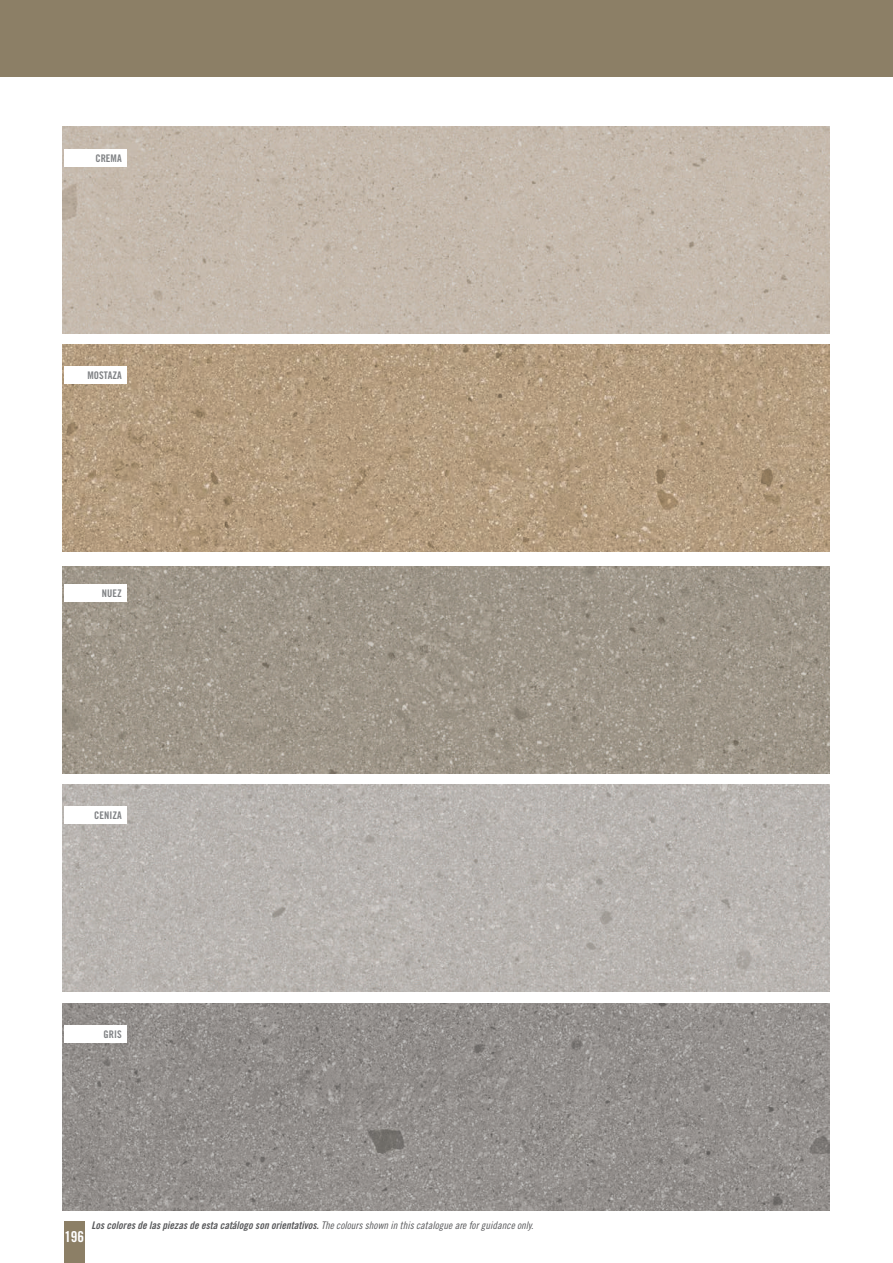
<style>
.page{position:relative;width:893px;height:1263px;background:#fff}
.page>*{position:absolute;margin:0;border:0;box-sizing:border-box;transform-origin:0 0}
.t1{font:15px "Trade Gothic Bold Cond Twenty";color:#fff}
.t2{font:10.5px "Trade Gothic Bold Cond Twenty Obl";color:#57585a}
.t3{font:10.5px "Trade Gothic Bold Cond Twenty";color:#808285}
.s1{font-family:"Trade Gothic Cond Eighteen Obl"}
</style>
<div class="page">
<img style="left:63px;top:127px;width:766px;height:207px">
<img style="left:63px;top:345px;width:766px;height:207px">
<img style="left:63px;top:566px;width:766px;height:207px">
<img style="left:63px;top:785px;width:766px;height:207px">
<img style="left:63px;top:1004px;width:766px;height:207px">
<div style="left:64px;top:150px;width:63px;height:17px;background:#fff"></div>
<div style="left:64px;top:367px;width:63px;height:17px;background:#fff"></div>
<div style="left:64px;top:585px;width:63px;height:17px;background:#fff"></div>
<div style="left:64px;top:806px;width:63px;height:17px;background:#fff"></div>
<div style="left:64px;top:1025px;width:63px;height:17px;background:#fff"></div>
<div style="left:64px;top:1221px;width:21px;height:42px;background:#8c7f66"></div>
<div style="left:0;top:0;width:893px;height:77px;background:#8c7f66"></div>
<p class="t3" style="left:95px;top:152px;width:28px">CREMA</p>
<p class="t3" style="left:87px;top:369px;width:36px">MOSTAZA</p>
<p class="t3" style="left:102px;top:587px;width:21px">NUEZ</p>
<p class="t3" style="left:94px;top:809px;width:29px">CENIZA</p>
<p class="t3" style="left:104px;top:1027px;width:20px">GRIS</p>
<h1 class="t1" style="left:64px;top:1227px;width:21px">196</h1>
<p class="t2" style="left:91px;top:1218px;width:444px">Los colores de las piezas de esta catálogo son orientativos. <span class="s1">The colours shown in this catalogue are for guidance only.</span></p>
</div>
